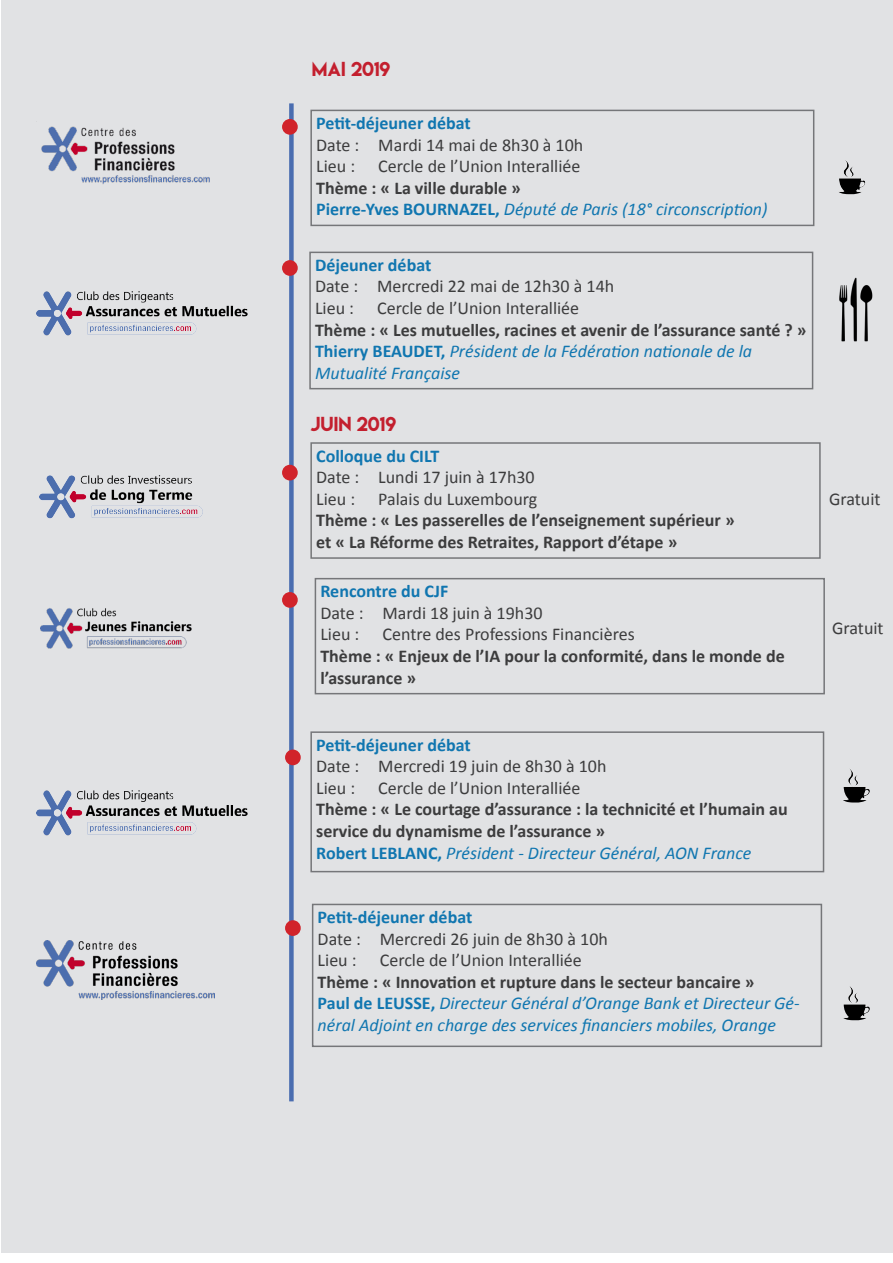
<style>
.page{position:relative;width:893px;height:1263px;background:#fff}
.page>*{position:absolute;margin:0;border:0;box-sizing:border-box;transform-origin:0 0}
.Texte{font:18px "Calibri";color:#3c3c3d}
.Type_et_nom{font:700 18px/21.6px "Calibri";color:#3c3c3d}
.Type_et_nom-2{font:italic 18px/21.6px "Calibri";color:#1076b0}
.Type_et_nom-3{font:700 18px "Calibri";color:#1076b0}
.Texte-2{font:700 18px "Calibri";color:#3c3c3d}
.Mois{font:18px "Lemon Milk";color:#c31f2e}
.s1{font-weight:700;font-style:normal}
</style>
<div class="page">
<div style="left:1px;top:0;width:892px;height:1252px;background:#e1e2e4"></div>
<div style="left:289px;top:103px;width:5px;height:998px;background:#4a6db0"></div>
<div style="left:283px;top:120px;width:14px;height:14px;background:#d1232a;border-radius:50%"></div>
<div style="left:282px;top:119px;width:16px;height:16px;border:2px solid #d1232a;border-radius:50%"></div>
<img style="left:843px;top:986px;width:27px;height:34px">
<img style="left:843px;top:769px;width:27px;height:33px">
<div style="left:283px;top:261px;width:14px;height:14px;background:#d1232a;border-radius:50%"></div>
<div style="left:282px;top:260px;width:16px;height:16px;border:2px solid #d1232a;border-radius:50%"></div>
<img style="left:36px;top:940px;width:178px;height:60px">
<img style="left:36px;top:291px;width:212px;height:45px">
<img style="left:839px;top:277px;width:34px;height:65px">
<div style="left:309px;top:252px;width:504px;height:137px;border:2px solid #757679"></div>
<img style="left:36px;top:790px;width:212px;height:46px">
<img style="left:839px;top:160px;width:27px;height:34px">
<img style="left:41px;top:126px;width:169px;height:58px">
<div style="left:283px;top:465px;width:14px;height:15px;background:#d1232a;border-radius:50%"></div>
<div style="left:282px;top:465px;width:16px;height:15px;border:2px solid #d1232a;border-radius:50%"></div>
<div style="left:310px;top:110px;width:504px;height:116px;border:2px solid #757679"></div>
<div style="left:310px;top:731px;width:514px;height:141px;border:2px solid #757679"></div>
<div style="left:283px;top:593px;width:14px;height:14px;background:#d1232a;border-radius:50%"></div>
<div style="left:282px;top:592px;width:16px;height:16px;border:2px solid #d1232a;border-radius:50%"></div>
<div style="left:286px;top:750px;width:14px;height:14px;background:#d1232a;border-radius:50%"></div>
<div style="left:285px;top:749px;width:16px;height:16px;border:2px solid #d1232a;border-radius:50%"></div>
<div style="left:312px;top:904px;width:510px;height:143px;border:2px solid #757679"></div>
<hr style="left:892px;top:1024px;width:1px;height:239px;background:#757679">
<div style="left:286px;top:921px;width:14px;height:14px;background:#d1232a;border-radius:50%"></div>
<div style="left:285px;top:920px;width:16px;height:16px;border:2px solid #d1232a;border-radius:50%"></div>
<div style="left:310px;top:442px;width:511px;height:117px;border:2px solid #757679"></div>
<img style="left:40px;top:475px;width:163px;height:44px">
<div style="left:315px;top:578px;width:510px;height:116px;border:2px solid #757679"></div>
<img style="left:41px;top:608px;width:151px;height:41px">
<p class="Mois" style="left:312px;top:56px;width:80px">mai 2019</p>
<p class="Type_et_nom-3" style="left:316px;top:111px;width:156px">Petit-déjeuner débat</p>
<p class="Texte" style="left:316px;top:133px;width:269px">Date : Mardi 14 mai de 8h30 à 10h</p>
<p class="Texte" style="left:316px;top:155px;width:40px">Lieu :</p>
<p class="Texte" style="left:378px;top:155px;width:204px">Cercle de l’Union Interalliée</p>
<p class="Type_et_nom" style="left:316px;top:177px;width:206px">Thème : « La ville durable »</p>
<p class="Type_et_nom-2" style="left:316px;top:198px;width:453px"><span class="s1">Pierre-Yves BOURNAZEL,</span> Député de Paris (18° circonscription)</p>
<p class="Type_et_nom-3" style="left:315px;top:253px;width:118px">Déjeuner débat</p>
<p class="Texte" style="left:315px;top:275px;width:301px">Date : Mercredi 22 mai de 12h30 à 14h</p>
<p class="Texte" style="left:315px;top:297px;width:40px">Lieu :</p>
<p class="Texte" style="left:377px;top:297px;width:204px">Cercle de l’Union Interalliée</p>
<p class="Texte-2" style="left:315px;top:318px;width:493px">Thème : « Les mutuelles, racines et avenir de l’assurance santé ? »</p>
<p class="Type_et_nom-2" style="left:315px;top:340px;width:439px"><span class="s1">Thierry BEAUDET,</span> Président de la Fédération nationale de la</p>
<p class="Type_et_nom-2" style="left:315px;top:361px;width:147px">Mutualité Française</p>
<p class="Mois" style="left:310px;top:411px;width:87px">JUIN 2019</p>
<p class="Type_et_nom-3" style="left:316px;top:444px;width:125px">Colloque du CILT</p>
<p class="Texte" style="left:316px;top:466px;width:220px">Date : Lundi 17 juin à 17h30</p>
<p class="Texte" style="left:316px;top:487px;width:40px">Lieu :</p>
<p class="Texte" style="left:378px;top:487px;width:161px">Palais du Luxembourg</p>
<p class="Type_et_nom" style="left:316px;top:509px;width:420px">Thème : « Les passerelles de l’enseignement supérieur »</p>
<p class="Type_et_nom" style="left:316px;top:531px;width:363px">et « La Réforme des Retraites, Rapport d’étape »</p>
<p class="Type_et_nom-3" style="left:320px;top:580px;width:130px">Rencontre du CJF</p>
<p class="Texte" style="left:320px;top:601px;width:224px">Date : Mardi 18 juin à 19h30</p>
<p class="Texte" style="left:320px;top:623px;width:40px">Lieu :</p>
<p class="Texte" style="left:383px;top:623px;width:254px">Centre des Professions Financières</p>
<p class="Type_et_nom" style="left:320px;top:645px;width:466px">Thème : « Enjeux de l’IA pour la conformité, dans le monde de l’assurance »</p>
<p class="Type_et_nom-3" style="left:316px;top:733px;width:156px">Petit-déjeuner débat</p>
<p class="Texte" style="left:316px;top:755px;width:292px">Date : Mercredi 19 juin de 8h30 à 10h</p>
<p class="Texte" style="left:316px;top:776px;width:40px">Lieu :</p>
<p class="Texte" style="left:378px;top:776px;width:204px">Cercle de l’Union Interalliée</p>
<p class="Type_et_nom" style="left:316px;top:799px;width:473px">Thème : « Le courtage d’assurance : la technicité et l’humain au service du dynamisme de l’assurance »</p>
<p class="Type_et_nom-2" style="left:316px;top:841px;width:437px"><span class="s1">Robert LEBLANC,</span> Président - Directeur Général, AON France</p>
<p class="Type_et_nom-3" style="left:318px;top:905px;width:156px">Petit-déjeuner débat</p>
<p class="Texte" style="left:318px;top:927px;width:292px">Date : Mercredi 26 juin de 8h30 à 10h</p>
<p class="Texte" style="left:318px;top:949px;width:40px">Lieu :</p>
<p class="Texte" style="left:380px;top:949px;width:204px">Cercle de l’Union Interalliée</p>
<p class="Type_et_nom" style="left:318px;top:971px;width:438px">Thème : « Innovation et rupture dans le secteur bancaire »</p>
<p class="Type_et_nom-2" style="left:318px;top:992px;width:484px"><span class="s1">Paul de LEUSSE,</span> Directeur Général d’Orange Bank et Directeur Gé&shy;néral Adjoint en charge des services financiers mobiles, Orange</p>
<p class="Texte" style="left:829px;top:488px;width:53px">Gratuit</p>
<p class="Texte" style="left:832px;top:617px;width:53px">Gratuit</p>
</div>
